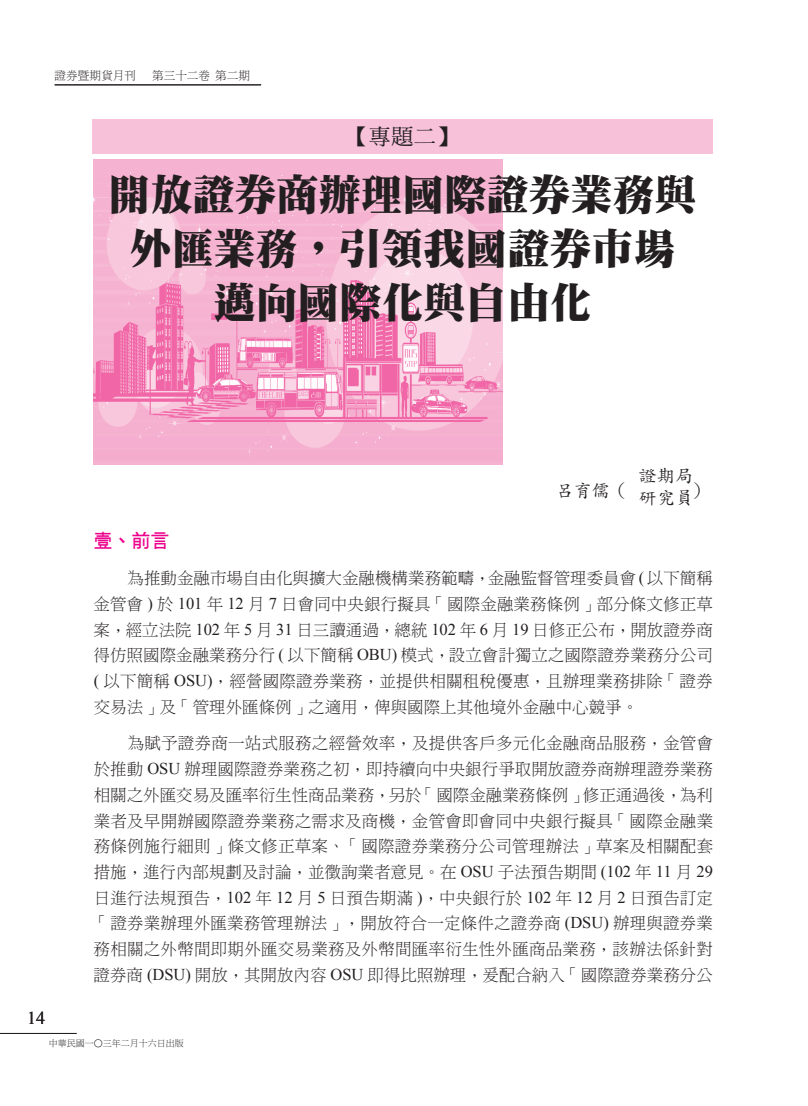
<style>
.page{position:relative;width:808px;height:1106px;background:#fff}
.page>*{position:absolute;margin:0;border:0;box-sizing:border-box;transform-origin:0 0}
.t1{font:42px/54px "DF Ming W12 WIN BF";color:#231f20;text-align:center}
.t2{font:22.5px "DF Ming W5 WIN BF";color:#231f20}
.t3{font:19.5px "DF Hei W7 WIN BF";color:#ed028c}
.t4{font:18px/21px "DF Kai Shu W5 WIN BF";letter-spacing:.01em;color:#231f20}
.t5{font:18px "Times New Roman";color:#231f20}
.t6{font:16.5px/25.7px "DF Ming W3 WIN BF";color:#231f20;text-align:justify}
.t7{font:11.55px "DF Ming W3 WIN BF";color:#231f20}
.t8{font:9px "DF Ming W3 WIN BF";color:#231f20}
.s1{font-family:"DF Hei XB WIN BF"}
.s2{font-family:"Times New Roman"}
</style>
<div class="page">
<hr style="left:55px;top:84px;width:206px;height:1px;background:#231f20">
<hr style="left:0;top:1033px;width:77px;height:1px;background:#231f20">
<img style="left:94px;top:159px;width:408px;height:305px">
<div style="left:92px;top:119px;width:621px;height:34px;background:#f7c1d9"></div>
<p class="t7" style="left:55px;top:70px;width:83px">證券暨期貨月刊</p>
<p class="t7" style="left:152px;top:70px;width:99px">第三十二卷第二期</p>
<h2 class="t2" style="left:346px;top:125px;width:114px">【專題二】</h2>
<h1 class="t1" style="left:109px;top:167px;width:590px">開放證券商辦理國際證券業務與外匯業務，引領我國證券市場邁向國際化與自由化</h1>
<p class="t4" style="left:639px;top:465px;width:56px">證期局研究員</p>
<p class="t4" style="left:556px;top:480px;width:154px">呂育儒（　　　 ）</p>
<p class="t5" style="left:27px;top:1005px;width:19px">14</p>
<p class="t3" style="left:94px;top:530px;width:78px">壹<span class="s1">、</span>前言</p>
<p class="t6" style="left:94px;top:565px;width:621px;text-indent:34px">為推動金融市場自由化與擴大金融機構業務範疇，金融監督管理委員會 <span class="s2">(</span> 以下簡稱金管會 <span class="s2">)</span> 於 <span class="s2">101</span> 年 <span class="s2">12</span> 月 <span class="s2">7</span> 日會同中央銀行擬具「國際金融業務條例」部分條文修正草案，經立法院 <span class="s2">102</span> 年 <span class="s2">5</span> 月 <span class="s2">31</span> 日三讀通過，總統 <span class="s2">102</span> 年 <span class="s2">6</span> 月 <span class="s2">19</span> 日修正公布，開放證券商得仿照國際金融業務分行 <span class="s2">(</span> 以下簡稱 <span class="s2">OBU)</span> 模式，設立會計獨立之國際證券業務分公司<span class="s2">(</span> 以下簡稱 <span class="s2">OSU)</span>，經營國際證券業務，並提供相關租稅優惠，且辦理業務排除「證券交易法」及「管理外匯條例」之適用，俾與國際上其他境外金融中心競爭。</p>
<p class="t6" style="left:94px;top:730px;width:621px;text-indent:34px">為賦予證券商一站式服務之經營效率，及提供客戶多元化金融商品服務，金管會於推動 <span class="s2">OSU</span> 辦理國際證券業務之初，即持續向中央銀行爭取開放證券商辦理證券業務相關之外匯交易及匯率衍生性商品業務，另於「國際金融業務條例」修正通過後，為利業者及早開辦國際證券業務之需求及商機，金管會即會同中央銀行擬具「國際金融業務條例施行細則」條文修正草案、「國際證券業務分公司管理辦法」草案及相關配套措施，進行內部規劃及討論，並徵詢業者意見。在 <span class="s2">OSU</span> 子法預告期間 <span class="s2">(102</span> 年 <span class="s2">11</span> 月 <span class="s2">29</span>日進行法規預告，<span class="s2">102</span> 年 <span class="s2">12</span> 月 <span class="s2">5</span> 日預告期滿 <span class="s2">)</span>，中央銀行於 <span class="s2">102</span> 年 <span class="s2">12</span> 月 <span class="s2">2</span> 日預告訂定「證券業辦理外匯業務管理辦法」，開放符合一定條件之證券商 <span class="s2">(DSU)</span> 辦理與證券業務相關之外幣間即期外匯交易業務及外幣間匯率衍生性外匯商品業務，該辦法係針對證券商 <span class="s2">(DSU)</span> 開放，其開放內容 <span class="s2">OSU</span> 即得比照辦理，爰配合納入「國際證券業務分公</p>
<p class="t8" style="left:49px;top:1039px;width:136px">中華民國一○三年二月十六日出版</p>
</div>
